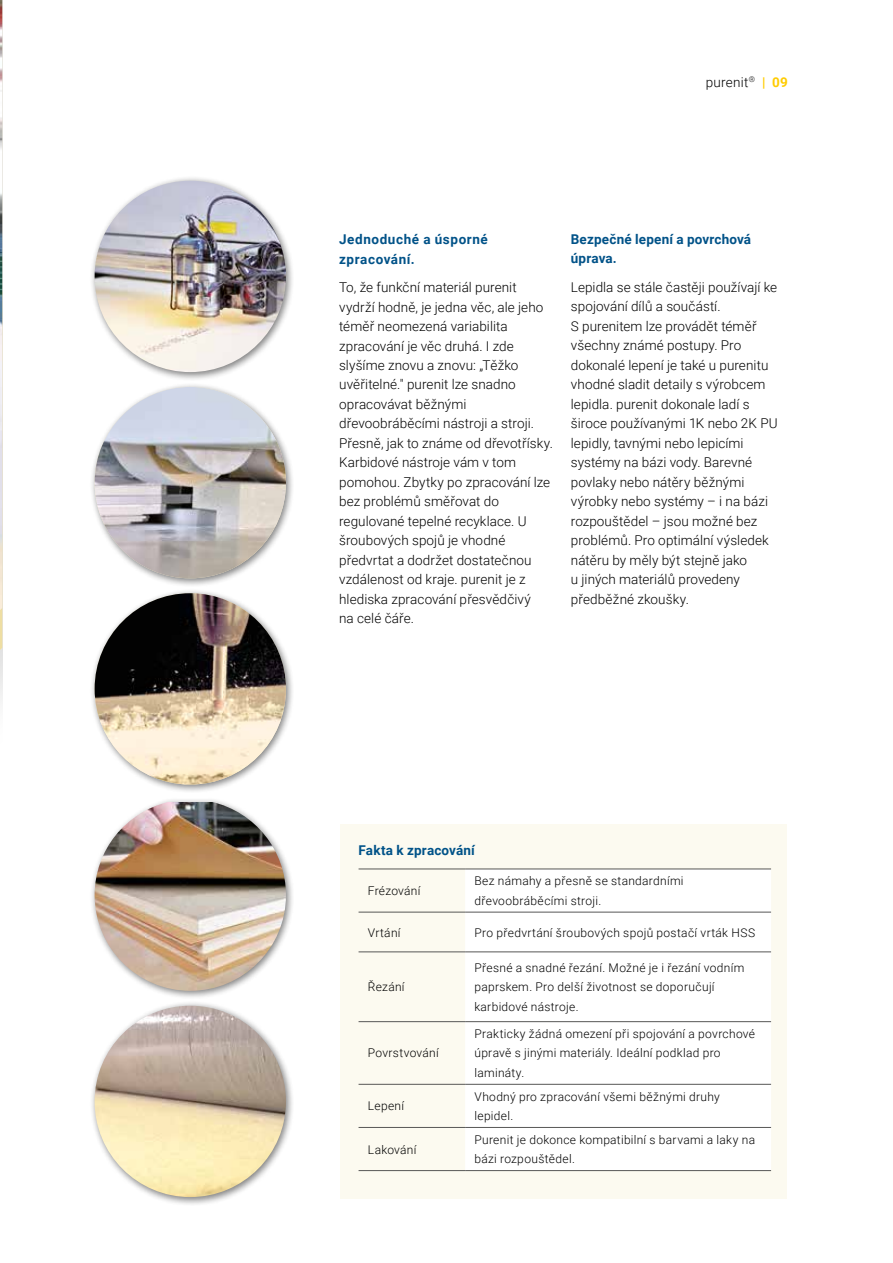
<style>
.page{position:relative;width:893px;height:1263px;background:#fff}
.page>*{position:absolute;margin:0;border:0;box-sizing:border-box;transform-origin:0 0}
.t1{font:300 13.5px/19.5px "Roboto";letter-spacing:.005em;color:#000}
.t2{font:700 13.5px/19.5px "Roboto";letter-spacing:.015em;color:#005288}
.t3{font:700 13.5px/19.5px "Roboto";letter-spacing:.045em;color:#005288}
.t4{font:300 12px/19.5px "Roboto";letter-spacing:.025em;color:#000}
.s1{font-weight:700;color:#fc0}
</style>
<div class="page">
<hr style="left:0;top:0;width:2px;height:958px;background:#000;opacity:.13">
<svg style="left:0;top:610px;width:2px;height:40px"></svg>
<img style="left:0;top:0;width:2px;height:610px">
<div style="left:89px;top:797px;width:206px;height:203px;background:#000;opacity:.5"></div>
<img style="left:95px;top:802px;width:191px;height:189px">
<div style="left:89px;top:1000px;width:206px;height:206px;background:#000;opacity:.5"></div>
<img style="left:95px;top:1006px;width:191px;height:191px;border-radius:96px">
<div style="left:89px;top:588px;width:206px;height:206px;background:#000;opacity:.5"></div>
<img style="left:95px;top:593px;width:191px;height:191px;border-radius:96px">
<div style="left:89px;top:382px;width:206px;height:205px;background:#000;opacity:.5"></div>
<img style="left:95px;top:387px;width:191px;height:191px;border-radius:96px">
<div style="left:89px;top:175px;width:206px;height:206px;background:#000;opacity:.5"></div>
<img style="left:95px;top:181px;width:191px;height:191px;border-radius:96px">
<div style="left:340px;top:824px;width:447px;height:374px;background:#fcfaf0"></div>
<div style="left:465px;top:870px;width:306px;height:300px;background:#fff"></div>
<hr style="left:359px;top:869px;width:106px;height:1px;background:#575756">
<hr style="left:465px;top:869px;width:306px;height:1px;background:#575756">
<hr style="left:359px;top:912px;width:106px;height:1px;background:#575756">
<hr style="left:465px;top:912px;width:306px;height:1px;background:#575756">
<hr style="left:359px;top:952px;width:106px;height:1px;background:#575756">
<hr style="left:465px;top:952px;width:306px;height:1px;background:#575756">
<hr style="left:359px;top:1021px;width:106px;height:1px;background:#575756">
<hr style="left:465px;top:1021px;width:306px;height:1px;background:#575756">
<hr style="left:359px;top:1084px;width:106px;height:1px;background:#575756">
<hr style="left:465px;top:1084px;width:306px;height:1px;background:#575756">
<hr style="left:359px;top:1127px;width:106px;height:1px;background:#575756">
<hr style="left:465px;top:1127px;width:306px;height:1px;background:#575756">
<hr style="left:359px;top:1170px;width:106px;height:1px;background:#575756">
<hr style="left:465px;top:1170px;width:306px;height:1px;background:#575756">
<p class="t1" style="left:706px;top:72px;width:83px">purenit<sup>®</sup> <span class="s1">| 09</span></p>
<p class="t3" style="left:339px;top:229px;width:150px">Jednoduché a úsporné zpracování.</p>
<p class="t1" style="left:339px;top:277px;width:215px">To, že funkční materiál purenit vydrží hodně, je jedna věc, ale jeho téměř neomezená variabilita zpracování je věc druhá. I zde slyšíme znovu a znovu: „Těžko uvěřitelné." purenit lze snadno opracovávat běžnými dřevoobráběcími nástroji a stroji.<br>Přesně, jak to známe od dřevotřísky.<br>Karbidové nástroje vám v tom pomohou. Zbytky po zpracování lze bez problémů směřovat do regulované tepelné recyklace. U šroubových spojů je vhodné předvrtat a dodržet dostatečnou vzdálenost od kraje. purenit je z hlediska zpracování přesvědčivý<br>na celé čáře.</p>
<p class="t2" style="left:571px;top:229px;width:182px">Bezpečné lepení a povrchová úprava.</p>
<p class="t1" style="left:571px;top:277px;width:208px">Lepidla se stále častěji používají ke spojování dílů a součástí.<br>S purenitem lze provádět téměř všechny známé postupy. Pro dokonalé lepení je také u purenitu vhodné sladit detaily s výrobcem lepidla. purenit dokonale ladí s široce používanými 1K nebo 2K PU lepidly, tavnými nebo lepicími systémy na bázi vody. Barevné povlaky nebo nátěry běžnými výrobky nebo systémy – i na bázi rozpouštědel – jsou možné bez problémů. Pro optimální výsledek nátěru by měly být stejně jako<br>u jiných materiálů provedeny předběžné zkoušky.</p>
<p class="t2" style="left:359px;top:839px;width:118px">Fakta k zpracování</p>
<p class="t4" style="left:368px;top:880px;width:54px">Frézování</p>
<p class="t4" style="left:474px;top:871px;width:211px">Bez námahy a přesně se standardními dřevoobráběcími stroji.</p>
<p class="t4" style="left:368px;top:922px;width:34px">Vrtání</p>
<p class="t4" style="left:474px;top:922px;width:282px">Pro předvrtání šroubových spojů postačí vrták HSS</p>
<p class="t4" style="left:368px;top:977px;width:38px">Řezání</p>
<p class="t4" style="left:368px;top:1043px;width:72px">Povrstvování</p>
<p class="t4" style="left:474px;top:957px;width:271px">Přesné a snadné řezání. Možné je i řezání vodním paprskem. Pro delší životnost se doporučují karbidové nástroje.</p>
<p class="t4" style="left:474px;top:1023px;width:282px">Prakticky žádná omezení při spojování a povrchové úpravě s jinými materiály. Ideální podklad pro lamináty.</p>
<p class="t4" style="left:368px;top:1096px;width:38px">Lepení</p>
<p class="t4" style="left:474px;top:1086px;width:247px">Vhodný pro zpracování všemi běžnými druhy lepidel.</p>
<p class="t4" style="left:368px;top:1139px;width:50px">Lakování</p>
<p class="t4" style="left:474px;top:1129px;width:282px">Purenit je dokonce kompatibilní s barvami a laky na bázi rozpouštědel.</p>
</div>
